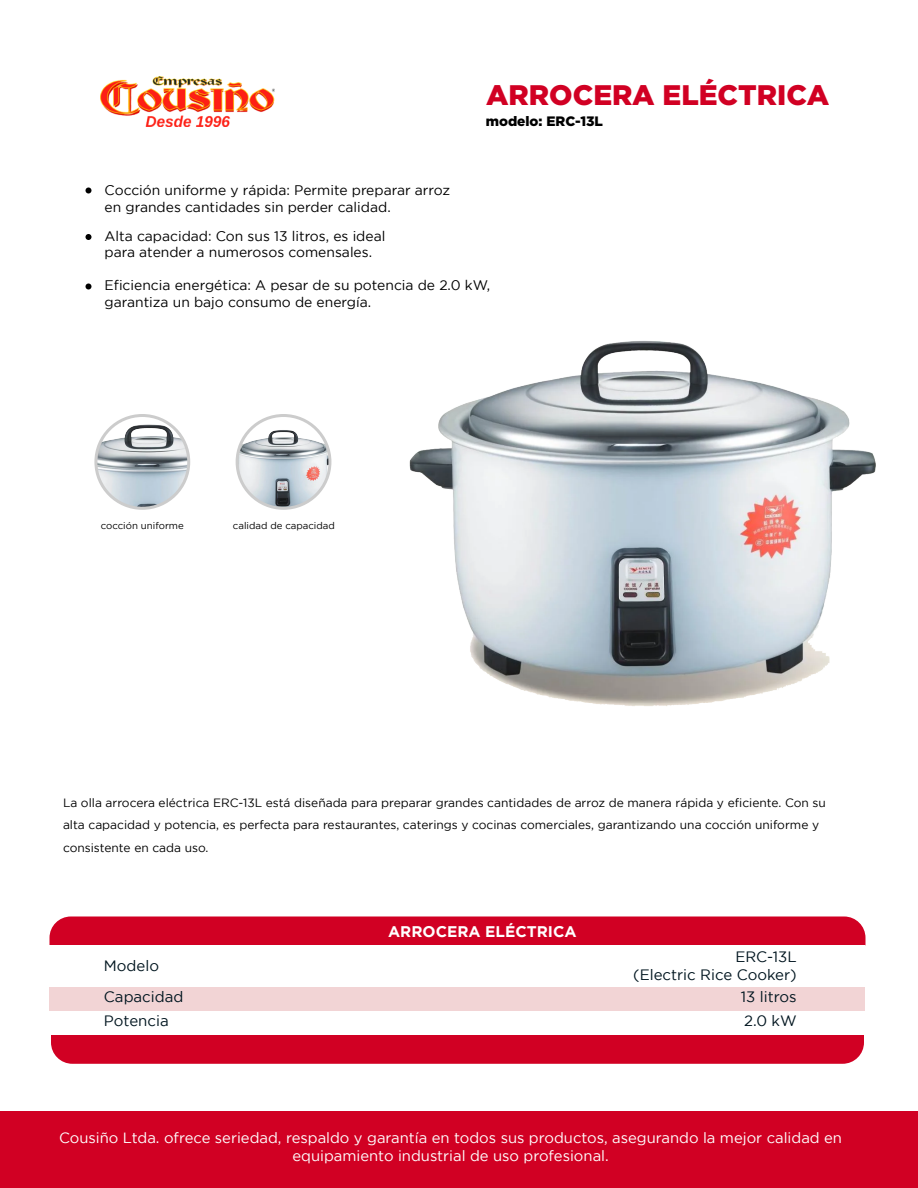
<style>
.page{position:relative;width:918px;height:1188px;background:#fff}
.page>*{position:absolute;margin:0;border:0;box-sizing:border-box;transform-origin:0 0}
.t1{font:900 28.2px "Gotham";color:#d10023}
.t2{font:700 15.45px "Gotham";color:#fff}
.t3{font:15px/18px "Gotham";color:#00151f}
.t4{font:14.85px/18px "Gotham";color:#fff;text-align:center}
.t5{font:13.8px/16.6px "Gotham";color:#000}
.t6{font:900 13.65px "Gotham";color:#000}
.t7{font:12px/22.5px "Gotham";color:#000}
.t8{font:9.6px "Gotham";color:#000}
</style>
<div class="page">
<div style="left:0;top:1112px;width:918px;height:76px;background:#d10023"></div>
<img style="left:100px;top:76px;width:175px;height:51px">
<img style="left:98px;top:423px;width:91px;height:85px">
<div style="left:94px;top:414px;width:96px;height:96px;border:3px solid #ccc;border-radius:50%"></div>
<img style="left:237px;top:429px;width:93px;height:78px">
<div style="left:236px;top:414px;width:95px;height:96px;border:3px solid #ccc;border-radius:50%"></div>
<div style="left:50px;top:917px;width:816px;height:28px;background:#d10023"></div>
<div style="left:51px;top:1035px;width:813px;height:29px;background:#d10023"></div>
<div style="left:50px;top:987px;width:816px;height:24px;background:#f2d4d5"></div>
<svg style="left:86px;top:188px;width:6px;height:6px"></svg>
<svg style="left:86px;top:234px;width:6px;height:6px"></svg>
<svg style="left:86px;top:284px;width:6px;height:6px"></svg>
<img style="left:409px;top:341px;width:467px;height:365px">
<h1 class="t1" style="left:486px;top:78px;width:345px">ARROCERA ELÉCTRICA</h1>
<p class="t6" style="left:486px;top:113px;width:119px">modelo: ERC-13L</p>
<p class="t5" style="left:105px;top:182px;width:347px">Cocción uniforme y rápida: Permite preparar arroz en grandes cantidades sin perder calidad.</p>
<p class="t5" style="left:105px;top:227px;width:282px">Alta capacidad: Con sus 13 litros, es ideal para atender a numerosos comensales.</p>
<p class="t5" style="left:105px;top:277px;width:387px">Eficiencia energética: A pesar de su potencia de 2.0 kW, garantiza un bajo consumo de energía.</p>
<p class="t8" style="left:101px;top:520px;width:84px">cocción uniforme</p>
<p class="t8" style="left:233px;top:520px;width:103px">calidad de capacidad</p>
<p class="t7" style="left:63px;top:791px;width:764px">La olla arrocera eléctrica ERC-13L está diseñada para preparar grandes cantidades de arroz de manera rápida y eficiente. Con su alta capacidad y potencia, es perfecta para restaurantes, caterings y cocinas comerciales, garantizando una cocción uniforme y consistente en cada uso.</p>
<p class="t3" style="left:104px;top:950px;width:81px;line-height:31.5px">Modelo<br>Capacidad</p>
<p class="t3" style="left:104px;top:1012px;width:66px">Potencia</p>
<p class="t2" style="left:388px;top:923px;width:190px">ARROCERA ELÉCTRICA</p>
<p class="t3" style="left:633px;top:947px;width:165px;text-align:right">ERC-13L<br>(Electric Rice Cooker)</p>
<p class="t3" style="left:741px;top:985px;width:57px;line-height:24px">13 litros<br>2.0 kW</p>
<p class="t4" style="left:59px;top:1128px;width:785px">Cousiño Ltda. ofrece seriedad, respaldo y garantía en todos sus productos, asegurando la mejor calidad en equipamiento industrial de uso profesional.</p>
</div>
